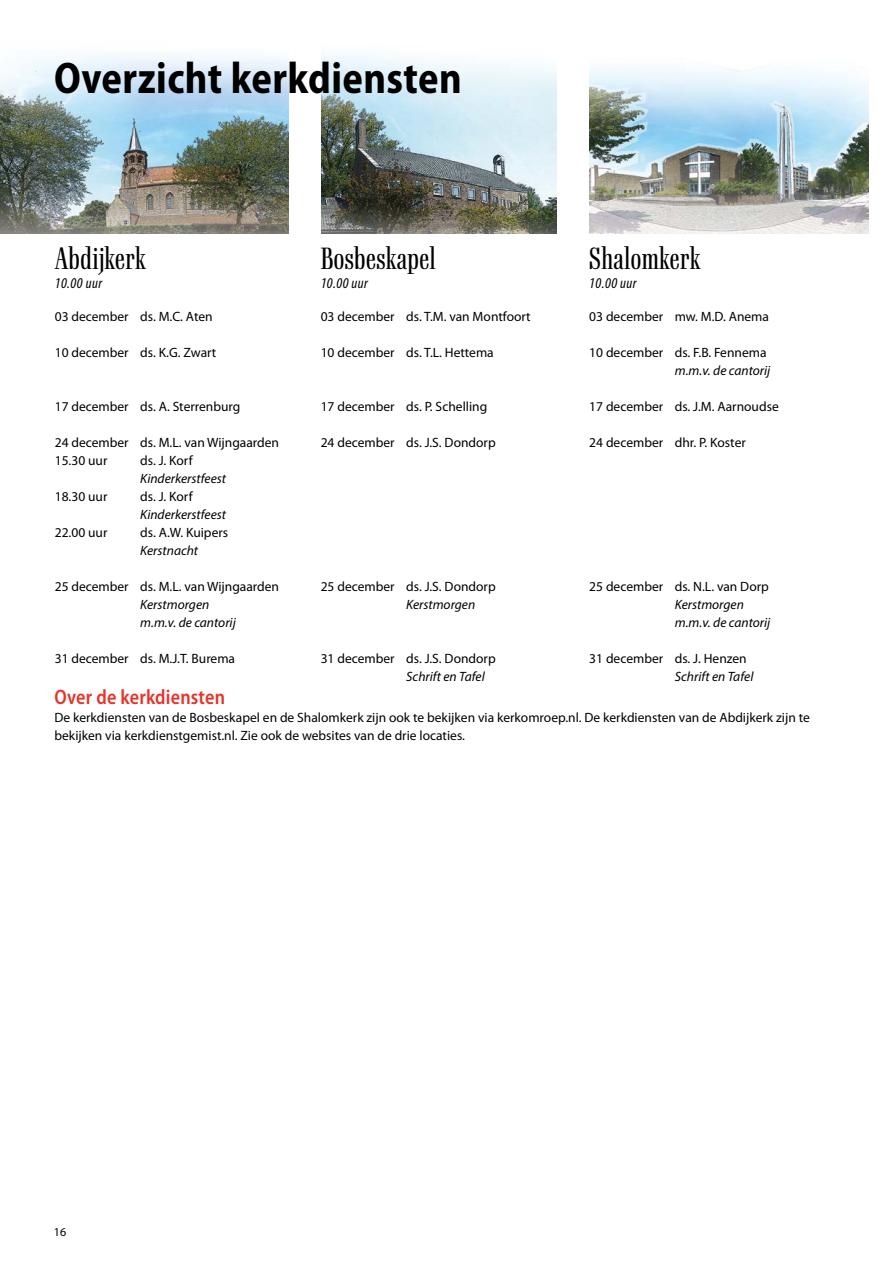
<style>
.page{position:relative;width:893px;height:1263px;background:#fff}
.page>*{position:absolute;margin:0;border:0;box-sizing:border-box;transform-origin:0 0}
.t1{font:700 semi-condensed 44.55px "Myriad Pro";letter-spacing:.01em;color:#000;scale:.93 1}
.t2{font:30px "Gimlet Display Compressed";letter-spacing:.02em;color:#000;scale:.93 1}
.t3{font:600 semi-condensed 21px "Myriad Pro";letter-spacing:.01em;color:#e7332a;scale:.93 1}
.t4{font:italic condensed 15px "Myriad Pro";letter-spacing:.03em;color:#000}
.t5{font:13.5px/18px "Myriad Pro";color:#000}
.t6{font:italic 13.5px/18px "Myriad Pro";color:#000}
.t7{font:12px "Myriad Pro";color:#000}
</style>
<div class="page">
<img style="left:589px;top:67px;width:279px;height:167px">
<img style="left:0;top:55px;width:288px;height:179px">
<img style="left:322px;top:54px;width:234px;height:180px">
<h1 class="t1" style="left:54px;top:53px;width:440px">Overzicht kerkdiensten</h1>
<h2 class="t2" style="left:55px;top:238px;width:99px">Abdijkerk</h2>
<p class="t4" style="left:55px;top:274px;width:49px">10.00 uur</p>
<p class="t5" style="left:55px;top:307px;width:159px">03 december ds. M.C. Aten</p>
<p class="t5" style="left:55px;top:343px;width:163px">10 december ds. K.G. Zwart</p>
<p class="t5" style="left:55px;top:397px;width:187px">17 december ds. A. Sterrenburg</p>
<p class="t5" style="left:55px;top:433px;width:226px">24 december ds. M.L. van Wijngaarden<br>15.30 uur</p>
<p class="t5" style="left:140px;top:451px;width:54px">ds. J. Korf</p>
<p class="t6" style="left:140px;top:469px;width:87px">Kinderkerstfeest</p>
<p class="t5" style="left:55px;top:487px;width:54px">18.30 uur</p>
<p class="t5" style="left:140px;top:487px;width:54px">ds. J. Korf</p>
<p class="t6" style="left:140px;top:505px;width:87px">Kinderkerstfeest</p>
<p class="t5" style="left:55px;top:523px;width:54px">22.00 uur</p>
<p class="t5" style="left:140px;top:523px;width:89px">ds. A.W. Kuipers</p>
<p class="t6" style="left:140px;top:541px;width:59px">Kerstnacht</p>
<p class="t5" style="left:55px;top:577px;width:226px">25 december ds. M.L. van Wijngaarden</p>
<p class="t6" style="left:140px;top:595px;width:97px">Kerstmorgen m.m.v. de cantorij</p>
<p class="t5" style="left:55px;top:649px;width:182px">31 december ds. M.J.T. Burema</p>
<h2 class="t2" style="left:321px;top:238px;width:125px">Bosbeskapel</h2>
<p class="t4" style="left:321px;top:274px;width:49px">10.00 uur</p>
<p class="t5" style="left:321px;top:307px;width:211px">03 december ds. T.M. van Montfoort</p>
<p class="t5" style="left:321px;top:343px;width:175px">10 december ds. T.L. Hettema</p>
<p class="t5" style="left:321px;top:397px;width:168px">17 december ds. P. Schelling</p>
<p class="t5" style="left:321px;top:433px;width:177px">24 december ds. J.S. Dondorp</p>
<p class="t5" style="left:321px;top:577px;width:177px">25 december ds. J.S. Dondorp</p>
<p class="t6" style="left:406px;top:595px;width:71px">Kerstmorgen</p>
<p class="t5" style="left:321px;top:649px;width:177px">31 december ds. J.S. Dondorp</p>
<p class="t6" style="left:406px;top:667px;width:80px">Schrift en Tafel</p>
<h2 class="t2" style="left:589px;top:238px;width:121px">Shalomkerk</h2>
<p class="t4" style="left:589px;top:274px;width:49px">10.00 uur</p>
<p class="t5" style="left:589px;top:307px;width:181px">03 december mw. M.D. Anema</p>
<p class="t5" style="left:589px;top:343px;width:179px">10 december ds. F.B. Fennema</p>
<p class="t6" style="left:675px;top:361px;width:97px">m.m.v. de cantorij</p>
<p class="t5" style="left:589px;top:397px;width:191px">17 december ds. J.M. Aarnoudse</p>
<p class="t5" style="left:589px;top:433px;width:158px">24 december dhr. P. Koster</p>
<p class="t5" style="left:589px;top:577px;width:181px">25 december ds. N.L. van Dorp</p>
<p class="t6" style="left:675px;top:595px;width:97px">Kerstmorgen m.m.v. de cantorij</p>
<p class="t5" style="left:589px;top:649px;width:159px">31 december ds. J. Henzen</p>
<p class="t6" style="left:675px;top:667px;width:80px">Schrift en Tafel</p>
<h3 class="t3" style="left:54px;top:685px;width:185px">Over de kerkdiensten</h3>
<p class="t5" style="left:54px;top:708px;width:757px">De kerkdiensten van de Bosbeskapel en de Shalomkerk zijn ook te bekijken via kerkomroep.nl. De kerkdiensten van de Abdijkerk zijn te bekijken via kerkdienstgemist.nl. Zie ook de websites van de drie locaties.</p>
<p class="t7" style="left:54px;top:1224px;width:14px">16</p>
</div>
